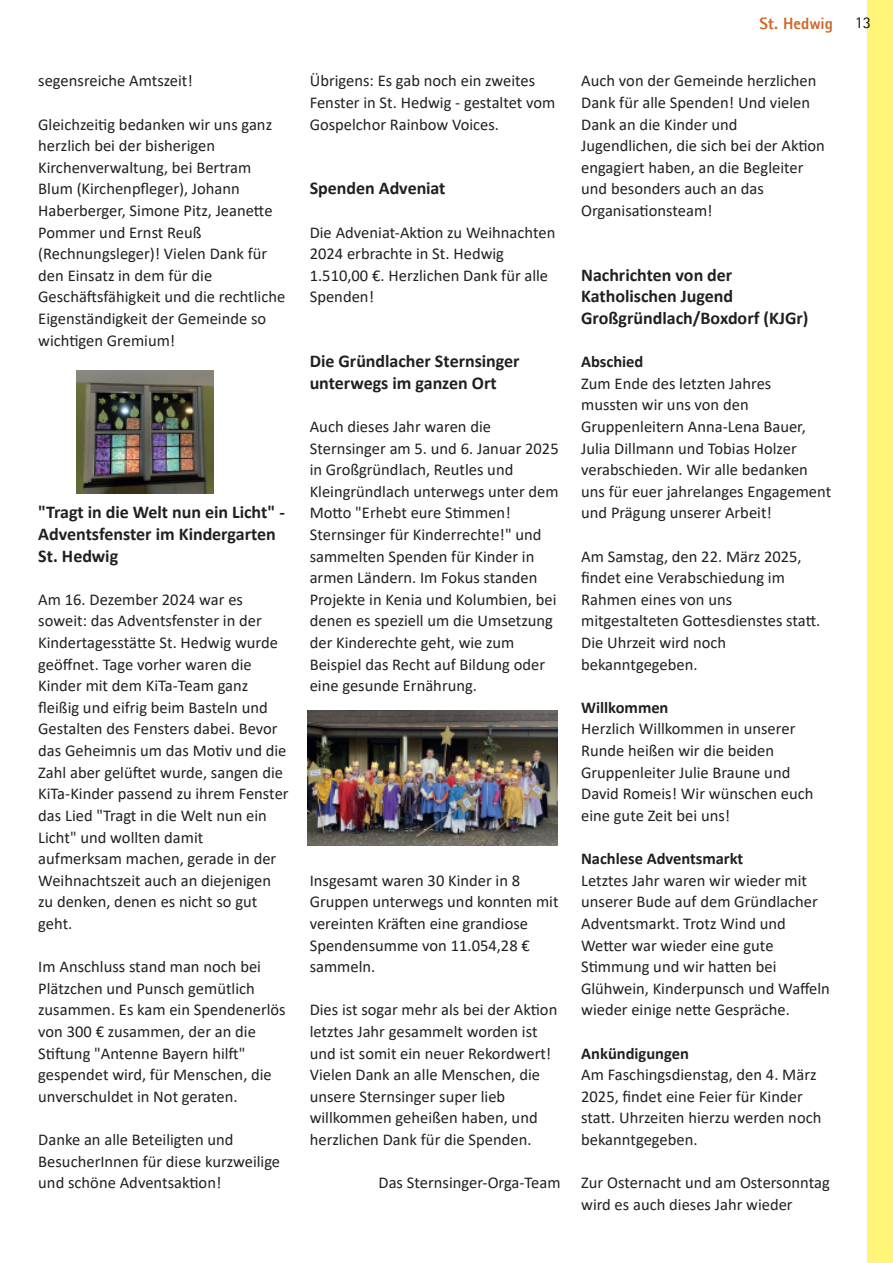
<style>
.page{position:relative;width:893px;height:1263px;background:#fff}
.page>*{position:absolute;margin:0;border:0;box-sizing:border-box;transform-origin:0 0}
.t1{font:700 18px/21.6px "Calibri";letter-spacing:-.005em;color:#231f20}
.t2{font:16.5px/21.6px "Calibri";color:#231f20}
.t3{font:700 16.5px "Calibri";color:#231f20}
.t4{font:800 16.5px "Agfa Rotis Sans Serif";color:#ce6626}
.t5{font:16.5px "Agfa Rotis Semisans";color:#231f20}
</style>
<div class="page">
<div style="left:868px;top:0;width:25px;height:1263px;background:#fff578"></div>
<img style="left:77px;top:370px;width:136px;height:124px">
<img style="left:308px;top:711px;width:249px;height:134px">
<p class="t2" style="left:38px;top:71px;width:156px">segensreiche Amtszeit!</p>
<p class="t2" style="left:38px;top:115px;width:249px">Gleichzeitig bedanken wir uns ganz herzlich bei der bisherigen<br>Kirchenverwaltung, bei Bertram<br>Blum (Kirchenpfleger), Johann<br>Haberberger, Simone Pitz, Jeanette<br>Pommer und Ernst Reuß (Rechnungsleger)! Vielen Dank für den Einsatz in dem für die<br>Geschäftsfähigkeit und die rechtliche<br>Eigenständigkeit der Gemeinde so wichtigen Gremium!</p>
<p class="t1" style="left:38px;top:503px;width:248px">"Tragt in die Welt nun ein Licht" ‐<br>Adventsfenster im Kindergarten<br>St. Hedwig</p>
<p class="t2" style="left:38px;top:590px;width:252px">Am 16. Dezember 2024 war es soweit: das Adventsfenster in der<br>Kindertagesstätte St. Hedwig wurde geöffnet. Tage vorher waren die<br>Kinder mit dem KiTa‐Team ganz fleißig und eifrig beim Basteln und<br>Gestalten des Fensters dabei. Bevor das Geheimnis um das Motiv und die<br>Zahl aber gelüftet wurde, sangen die<br>KiTa‐Kinder passend zu ihrem Fenster das Lied "Tragt in die Welt nun ein<br>Licht" und wollten damit aufmerksam machen, gerade in der<br>Weihnachtszeit auch an diejenigen zu denken, denen es nicht so gut geht.</p>
<p class="t2" style="left:38px;top:957px;width:249px">Im Anschluss stand man noch bei<br>Plätzchen und Punsch gemütlich zusammen. Es kam ein Spendenerlös von 300 € zusammen, der an die<br>Stiftung "Antenne Bayern hilft" gespendet wird, für Menschen, die unverschuldet in Not geraten.</p>
<p class="t2" style="left:38px;top:1130px;width:243px">Danke an alle Beteiligten und<br>BesucherInnen für diese kurzweilige und schöne Adventsaktion!</p>
<p class="t2" style="left:310px;top:71px;width:247px">Übrigens: Es gab noch ein zweites<br>Fenster in St. Hedwig ‐ gestaltet vom<br>Gospelchor Rainbow Voices.</p>
<p class="t1" style="left:310px;top:179px;width:137px">Spenden Adveniat</p>
<p class="t2" style="left:310px;top:223px;width:247px">Die Adveniat‐Aktion zu Weihnachten<br>2024 erbrachte in St. Hedwig<br>1.510,00 €. Herzlichen Dank für alle<br>Spenden!</p>
<p class="t1" style="left:310px;top:352px;width:211px">Die Gründlacher Sternsinger unterwegs im ganzen Ort</p>
<p class="t2" style="left:310px;top:417px;width:250px">Auch dieses Jahr waren die<br>Sternsinger am 5. und 6. Januar 2025 in Großgründlach, Reutles und<br>Kleingründlach unterwegs unter dem<br>Motto "Erhebt eure Stimmen!<br>Sternsinger für Kinderrechte!" und sammelten Spenden für Kinder in armen Ländern. Im Fokus standen<br>Projekte in Kenia und Kolumbien, bei denen es speziell um die Umsetzung der Kinderechte geht, wie zum<br>Beispiel das Recht auf Bildung oder eine gesunde Ernährung.</p>
<p class="t2" style="left:310px;top:871px;width:250px">Insgesamt waren 30 Kinder in 8<br>Gruppen unterwegs und konnten mit vereinten Kräften eine grandiose<br>Spendensumme von 11.054,28 € sammeln.</p>
<p class="t2" style="left:310px;top:1000px;width:249px">Dies ist sogar mehr als bei der Aktion letztes Jahr gesammelt worden ist und ist somit ein neuer Rekordwert!<br>Vielen Dank an alle Menschen, die unsere Sternsinger super lieb willkommen geheißen haben, und herzlichen Dank für die Spenden.</p>
<p class="t2" style="left:378px;top:1173px;width:184px">Das Sternsinger‐Orga‐Team</p>
<p class="t4" style="left:759px;top:13px;width:75px">St. Hedwig</p>
<p class="t2" style="left:581px;top:71px;width:245px">Auch von der Gemeinde herzlichen<br>Dank für alle Spenden! Und vielen<br>Dank an die Kinder und<br>Jugendlichen, die sich bei der Aktion engagiert haben, an die Begleiter und besonders auch an das<br>Organisationsteam!</p>
<p class="t1" style="left:581px;top:266px;width:229px">Nachrichten von der<br>Katholischen Jugend<br>Großgründlach/Boxdorf (KJGr)</p>
<p class="t3" style="left:581px;top:355px;width:64px">Abschied</p>
<p class="t2" style="left:581px;top:374px;width:252px">Zum Ende des letzten Jahres mussten wir uns von den<br>Gruppenleitern Anna‐Lena Bauer,<br>Julia Dillmann und Tobias Holzer verabschieden. Wir alle bedanken uns für euer jahrelanges Engagement und Prägung unserer Arbeit!</p>
<p class="t2" style="left:581px;top:547px;width:241px">Am Samstag, den 22. März 2025, findet eine Verabschiedung im<br>Rahmen eines von uns mitgestalteten Gottesdienstes statt.<br>Die Uhrzeit wird noch bekanntgegeben.</p>
<p class="t3" style="left:581px;top:700px;width:89px">Willkommen</p>
<p class="t2" style="left:581px;top:719px;width:234px">Herzlich Willkommen in unserer<br>Runde heißen wir die beiden<br>Gruppenleiter Julie Braune und<br>David Romeis! Wir wünschen euch eine gute Zeit bei uns!</p>
<p class="t3" style="left:581px;top:852px;width:164px">Nachlese Adventsmarkt</p>
<p class="t2" style="left:581px;top:871px;width:250px">Letztes Jahr waren wir wieder mit unserer Bude auf dem Gründlacher<br>Adventsmarkt. Trotz Wind und<br>Wetter war wieder eine gute<br>Stimmung und wir hatten bei<br>Glühwein, Kinderpunsch und Waffeln wieder einige nette Gespräche.</p>
<p class="t3" style="left:581px;top:1046px;width:109px">Ankündigungen</p>
<p class="t2" style="left:581px;top:1065px;width:242px">Am Faschingsdienstag, den 4. März<br>2025, findet eine Feier für Kinder statt. Uhrzeiten hierzu werden noch bekanntgegeben.</p>
<p class="t2" style="left:581px;top:1173px;width:250px">Zur Osternacht und am Ostersonntag wird es auch dieses Jahr wieder</p>
<p class="t5" style="left:855px;top:12px;width:18px">13</p>
</div>
